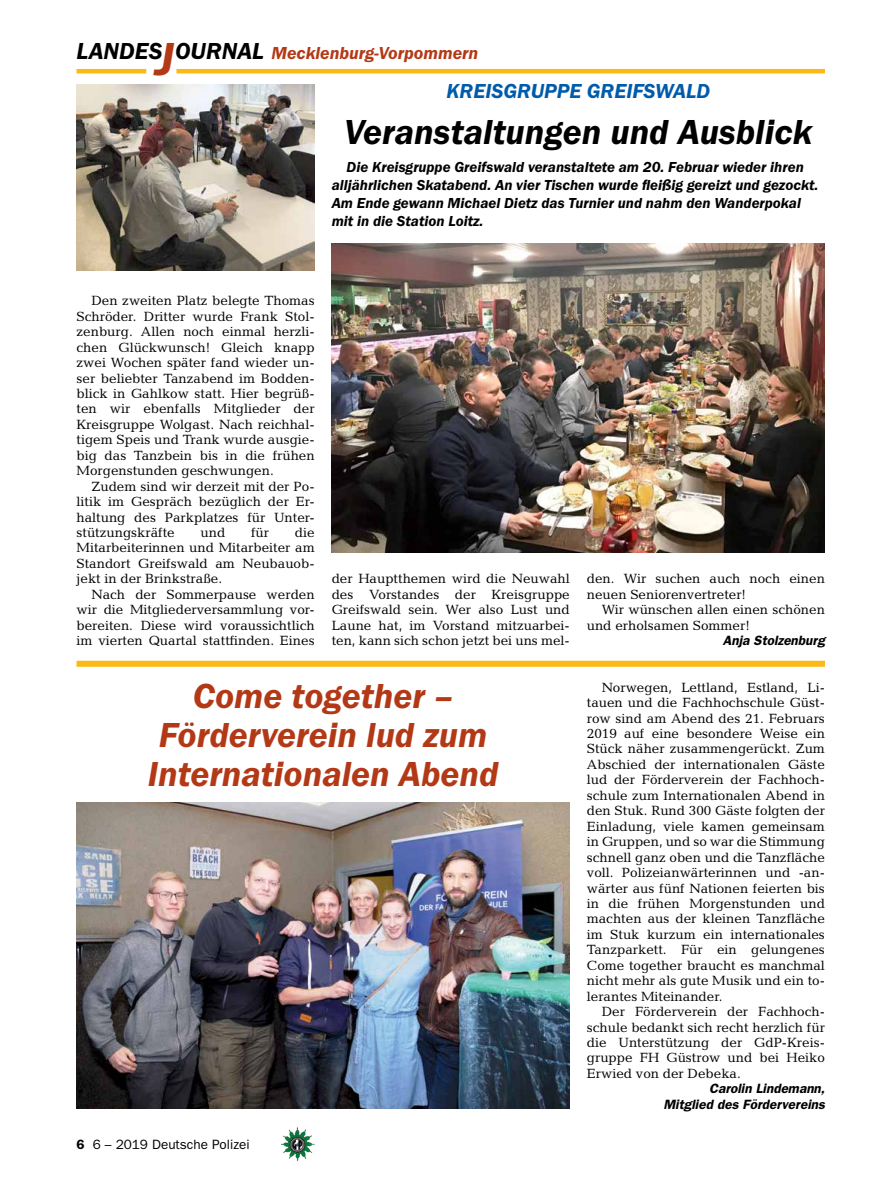
<style>
.page{position:relative;width:893px;height:1191px;background:#fff}
.page>*{position:absolute;margin:0;border:0;box-sizing:border-box;transform-origin:0 0}
.t1{font:italic 600 36px/39px "Franklin Gothic Itc T";color:#b33916;text-align:center}
.t2{font:italic 600 36px "Franklin Gothic Itc T";color:#000}
.t3{font:italic 600 21px "Franklin Gothic Itc T";color:#005baa}
.t4{font:italic 600 18px "Franklin Gothic Itc T";color:#b33916}
.t5{font:italic 600 15px/18px "Franklin Gothic Itc T";color:#000}
.t6{font:13.5px/15.5px "Candida";color:#000;text-align:justify}
.t7{font:italic 600 13.5px/15.5px "Franklin Gothic";color:#000;text-align:right}
.t8{font:13.5px "Franklin Gothic";color:#000}
.s1{font-size:24px;color:#000}
.s2{font-size:48px}
.s3{font-weight:600}
</style>
<div class="page">
<hr style="left:77px;top:69px;width:69px;height:4px;background:#fdb913">
<hr style="left:176px;top:69px;width:649px;height:4px;background:#fdb913">
<img style="left:281px;top:1128px;width:16px;height:24px">
<img style="left:77px;top:85px;width:238px;height:185px">
<img style="left:332px;top:243px;width:493px;height:309px">
<img style="left:77px;top:802px;width:493px;height:307px">
<div style="left:77px;top:661px;width:748px;height:6px;background:#fdb913"></div>
<h3 class="t4" style="left:77px;top:42px;width:403px"><span class="s1">LANDES</span><span class="s2">J</span><span class="s1">OURNAL</span> Mecklenburg-Vorpommern</h3>
<h2 class="t3" style="left:446px;top:79px;width:265px">KREISGRUPPE GREIFSWALD</h2>
<h1 class="t2" style="left:344px;top:111px;width:469px">Veranstaltungen und Ausblick</h1>
<p class="t5" style="left:332px;top:158px;width:488px;text-indent:15px">Die Kreisgruppe Greifswald veranstaltete am 20. Februar wieder ihren alljährlichen Skatabend. An vier Tischen wurde fleißig gereizt und gezockt.<br>Am Ende gewann Michael Dietz das Turnier und nahm den Wanderpokal mit in die Station Loitz.</p>
<p class="t6" style="left:77px;top:293px;width:240px;text-indent:15px">Den zweiten Platz belegte Thomas Schröder. Dritter wurde Frank Stol&shy;zenburg. Allen noch einmal herzli&shy;chen Glückwunsch! Gleich knapp zwei Wochen später fand wieder un&shy;ser beliebter Tanzabend im Bodden&shy;blick in Gahlkow statt. Hier begrüß&shy;ten wir ebenfalls Mitglieder der Kreisgruppe Wolgast. Nach reichhal&shy;tigem Speis und Trank wurde ausgie&shy;big das Tanzbein bis in die frühen Morgenstunden geschwungen.</p>
<p class="t6" style="left:77px;top:478px;width:240px;text-indent:15px">Zudem sind wir derzeit mit der Po&shy;litik im Gespräch bezüglich der Er&shy;haltung des Parkplatzes für Unter&shy;stützungskräfte</p>
<p class="t6" style="left:77px;top:525px;width:240px;text-indent:218px">die Mitarbeiterinnen und Mitarbeiter am Standort Greifswald am Neubauob&shy;jekt in der Brinkstraße.</p>
<p class="t6" style="left:77px;top:586px;width:240px;text-indent:15px">Nach der Sommerpause werden wir die Mitgliederversammlung vor&shy;bereiten. Diese wird voraussichtlich im vierten Quartal stattfinden. Eines</p>
<p class="t6" style="left:201px;top:525px;width:26px">und</p>
<p class="t6" style="left:251px;top:525px;width:20px">für</p>
<p class="t6" style="left:332px;top:571px;width:240px">der Hauptthemen wird die Neuwahl des Vorstandes der Kreisgruppe Greifswald sein. Wer also Lust und Laune hat, im Vorstand mitzuarbei&shy;ten, kann sich schon jetzt bei uns mel-</p>
<p class="t6" style="left:587px;top:571px;width:240px">den. Wir suchen auch noch einen neuen Seniorenvertreter!</p>
<p class="t6" style="left:587px;top:602px;width:240px;text-indent:15px">Wir wünschen allen einen schönen und erholsamen Sommer!</p>
<p class="t7" style="left:723px;top:633px;width:104px">Anja Stolzenburg</p>
<h1 class="t1" style="left:148px;top:675px;width:352px">Come together –<br>Förderverein lud zum<br>Internationalen Abend</h1>
<p class="t8" style="left:77px;top:1136px;width:175px"><span class="s3">6</span> 6 – 2019 Deutsche Polizei</p>
<p class="t6" style="left:587px;top:679px;width:240px;text-indent:15px">Norwegen, Lettland, Estland, Li&shy;tauen und die Fachhochschule Güst&shy;row sind am Abend des 21. Februars 2019 auf eine besondere Weise ein Stück näher zusammengerückt. Zum Abschied der internationalen Gäste lud der Förderverein der Fachhoch&shy;schule zum Internationalen Abend in den Stuk. Rund 300 Gäste folgten der Einladung, viele kamen gemeinsam in Gruppen, und so war die Stimmung schnell ganz oben und die Tanzfläche voll. Polizeianwärterinnen und -an&shy;wärter aus fünf Nationen feierten bis in die frühen Morgenstunden und machten aus der kleinen Tanzfläche im Stuk kurzum ein internationales Tanzparkett. Für ein gelungenes Come together braucht es manchmal nicht mehr als gute Musik und ein to&shy;lerantes Miteinander.</p>
<p class="t6" style="left:587px;top:1003px;width:240px;text-indent:15px">Der Förderverein der Fachhoch&shy;schule bedankt sich recht herzlich für die Unterstützung der GdP-Kreis&shy;gruppe FH Güstrow und bei Heiko Erwied von der Debeka.</p>
<p class="t7" style="left:663px;top:1081px;width:163px">Carolin Lindemann,<br>Mitglied des Fördervereins</p>
</div>
